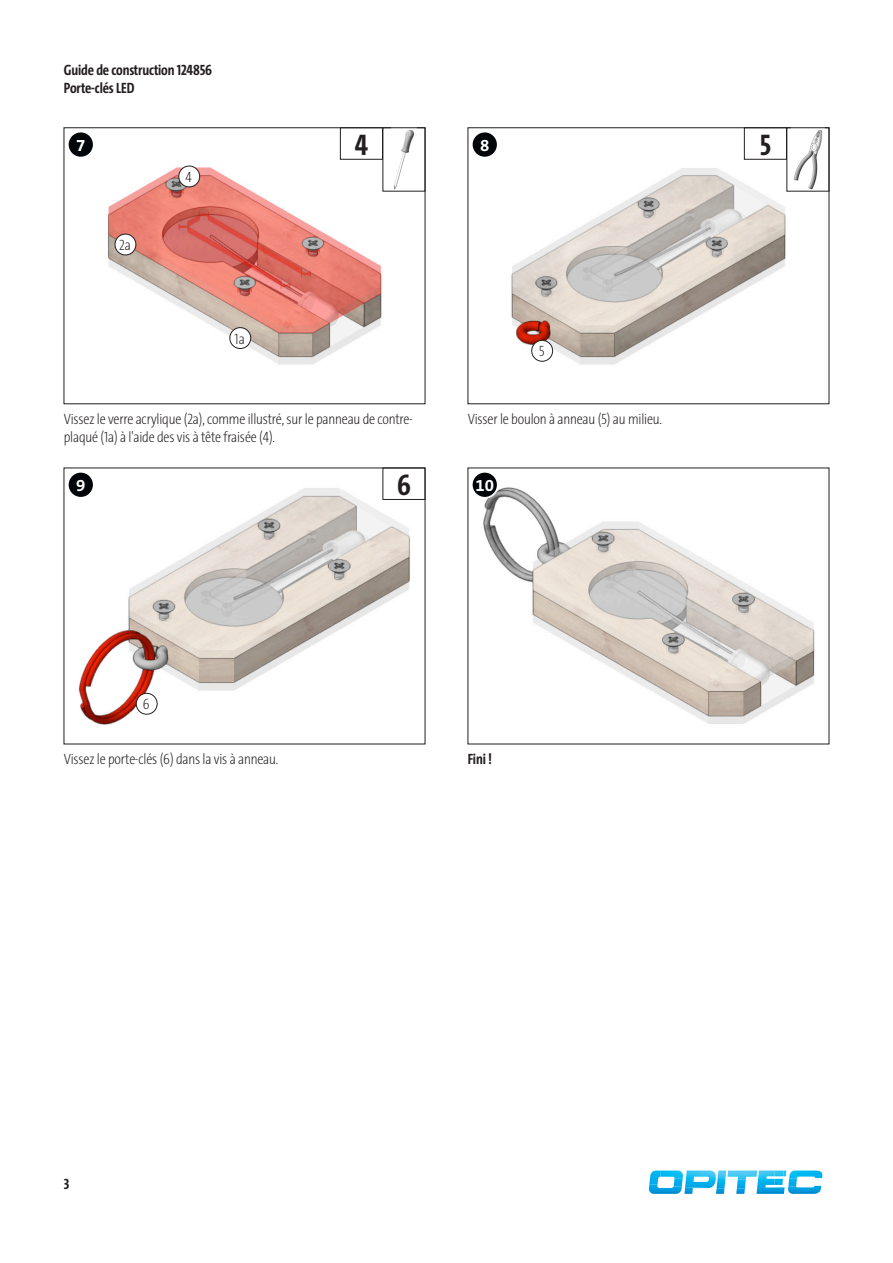
<style>
.page{position:relative;width:893px;height:1263px;background:#fff}
.page>*{position:absolute;margin:0;border:0;box-sizing:border-box;transform-origin:0 0}
.Anleitungstext-Inhal{font:700 30px "The Sans Cd LF7";color:#231f20}
.t1{font:700 16.8px "The Sans B W7";color:#fff}
.Anleitungstext-Inhal-2{font:200 15px/18px "The Sans Cd LF2";letter-spacing:-.01em;color:#231f20}
.Anleitungstext-Inhal-3{font:700 15px "The Sans Cd LF7";letter-spacing:-.01em;color:#231f20}
</style>
<div class="page">
<svg style="left:648px;top:1170px;width:175px;height:24px"></svg>
<img style="left:108px;top:154px;width:285px;height:211px">
<img style="left:511px;top:154px;width:286px;height:211px">
<img style="left:78px;top:473px;width:332px;height:252px">
<img style="left:483px;top:487px;width:332px;height:237px">
<div style="left:68px;top:132px;width:26px;height:26px;background:#000507;border-radius:50%"></div>
<div style="left:67px;top:131px;width:28px;height:27px;border:2px solid #fff;border-radius:50%"></div>
<div style="left:472px;top:132px;width:26px;height:26px;background:#000507;border-radius:50%"></div>
<div style="left:471px;top:131px;width:28px;height:27px;border:2px solid #fff;border-radius:50%"></div>
<div style="left:68px;top:472px;width:26px;height:26px;background:#000507;border-radius:50%"></div>
<div style="left:67px;top:471px;width:28px;height:28px;border:2px solid #fff;border-radius:50%"></div>
<div style="left:472px;top:472px;width:26px;height:26px;background:#000507;border-radius:50%"></div>
<div style="left:471px;top:471px;width:28px;height:28px;border:2px solid #fff;border-radius:50%"></div>
<div style="left:179px;top:166px;width:21px;height:21px;background:#fff;border-radius:50%"></div>
<div style="left:179px;top:166px;width:21px;height:21px;border:1px solid #231f20;border-radius:50%"></div>
<div style="left:136px;top:693px;width:21px;height:21px;background:#fff;border-radius:50%"></div>
<div style="left:136px;top:693px;width:21px;height:21px;border:1px solid #231f20;border-radius:50%"></div>
<div style="left:340px;top:128px;width:43px;height:31px;border:1px solid #231f20"></div>
<div style="left:532px;top:340px;width:21px;height:21px;background:#fff;border-radius:50%"></div>
<div style="left:531px;top:340px;width:22px;height:21px;border:1px solid #231f20;border-radius:50%"></div>
<img style="left:392px;top:130px;width:22px;height:59px">
<img style="left:791px;top:130px;width:32px;height:59px">
<div style="left:115px;top:234px;width:21px;height:21px;background:#fff;border-radius:50%"></div>
<div style="left:115px;top:234px;width:21px;height:21px;border:1px solid #231f20;border-radius:50%"></div>
<div style="left:744px;top:128px;width:43px;height:31px;border:1px solid #231f20"></div>
<div style="left:383px;top:468px;width:42px;height:32px;border:1px solid #231f20"></div>
<div style="left:230px;top:328px;width:21px;height:20px;background:#fff;border-radius:50%"></div>
<div style="left:230px;top:327px;width:21px;height:22px;border:1px solid #231f20;border-radius:50%"></div>
<p class="Anleitungstext-Inhal-3" style="left:64px;top:60px;width:150px">Guide de construction 124856</p>
<p class="Anleitungstext-Inhal-3" style="left:64px;top:78px;width:72px">Porte-clés LED</p>
<p class="Anleitungstext-Inhal" style="left:355px;top:125px;width:15px">4</p>
<p class="t1" style="left:76px;top:134px;width:11px">7</p>
<p class="t1" style="left:480px;top:134px;width:11px">8</p>
<p class="Anleitungstext-Inhal-2" style="left:119px;top:236px;width:13px">2a</p>
<p class="Anleitungstext-Inhal-2" style="left:185px;top:168px;width:8px">4</p>
<p class="Anleitungstext-Inhal-2" style="left:235px;top:329px;width:12px">1a</p>
<p class="Anleitungstext-Inhal-2" style="left:539px;top:342px;width:7px">5</p>
<p class="Anleitungstext-Inhal-2" style="left:64px;top:409px;width:350px">Vissez le verre acrylique (2a), comme illustré, sur le panneau de contre&shy;plaqué (1a) à l'aide des vis à tête fraisée (4).</p>
<p class="Anleitungstext-Inhal-2" style="left:468px;top:409px;width:196px">Visser le boulon à anneau (5) au milieu.</p>
<p class="Anleitungstext-Inhal" style="left:397px;top:466px;width:15px">6</p>
<p class="t1" style="left:76px;top:475px;width:11px">9</p>
<p class="t1" style="left:475px;top:475px;width:20px">10</p>
<p class="Anleitungstext-Inhal-2" style="left:143px;top:695px;width:8px">6</p>
<p class="Anleitungstext-Inhal-2" style="left:64px;top:749px;width:216px">Vissez le porte-clés (6) dans la vis à anneau.</p>
<p class="Anleitungstext-Inhal-3" style="left:468px;top:749px;width:26px">Fini !</p>
<p class="Anleitungstext-Inhal" style="left:760px;top:125px;width:13px">5</p>
<p class="Anleitungstext-Inhal-3" style="left:64px;top:1174px;width:7px">3</p>
</div>
